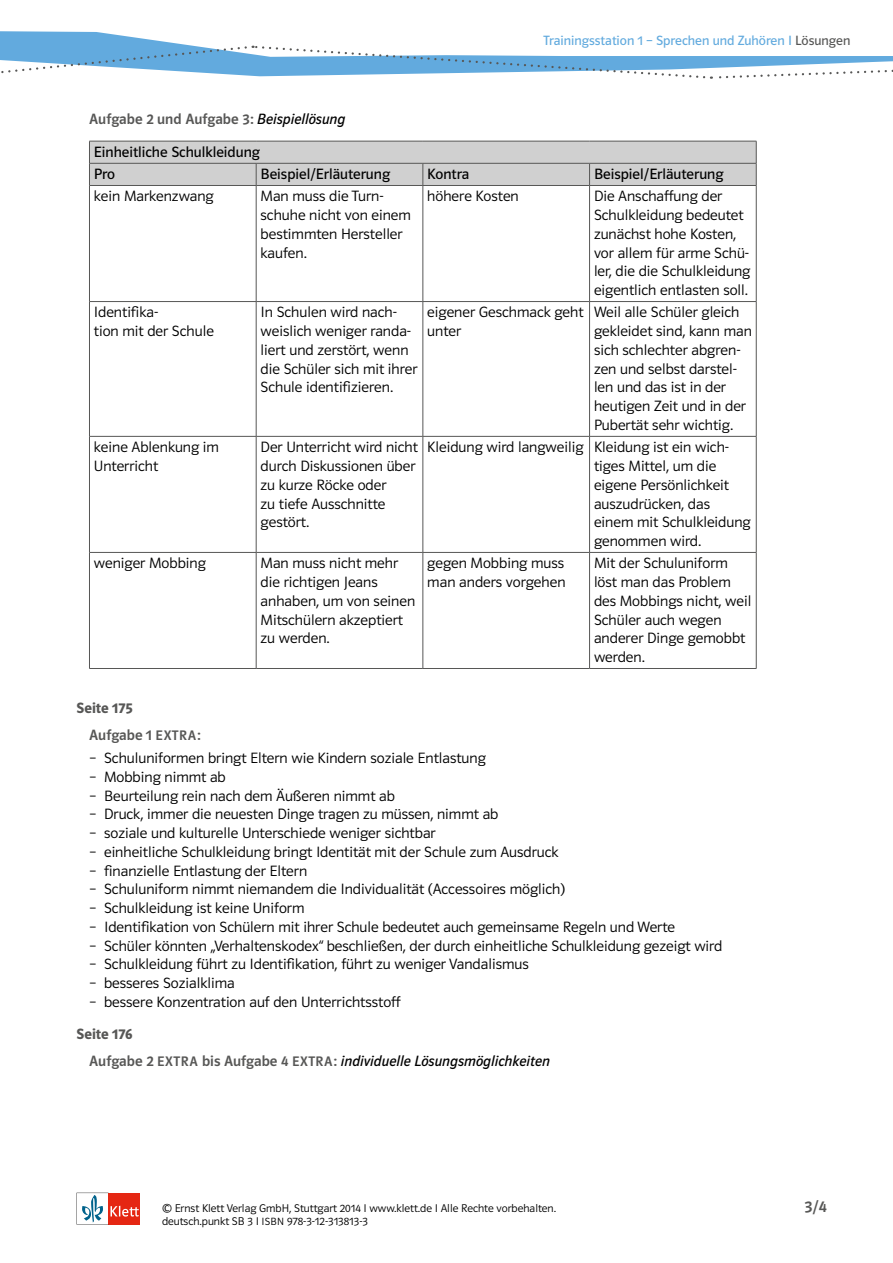
<style>
.page{position:relative;width:893px;height:1263px;background:#fff}
.page>*{position:absolute;margin:0;border:0;box-sizing:border-box;transform-origin:0 0}
.t1{font:16.5px "Polo ST11 K Krftg";color:#575756}
.Lösung_Text_leicht{font:15px/18.8px "Polo ST11 K Leicht";color:#000}
.Lösung_Text{font:15px "Polo ST11 K Buch";color:#000}
.Aufgabe{font:15px "Polo ST11 K Buch Kursiv";color:#000}
.Aufgabe-2{font:15px "Polo ST11 K Krftg";color:#575756}
.Ü4_Seitenzahl{font:15px "Polo ST11 K Hfett";color:#575756}
.t2{font:13.5px "Polo ST11 K Buch";color:#62aade}
.t3{font:11.25px/12.8px "Polo ST11 K Leicht";color:#000}
.s1{color:#575756}
.s2{font-family:"Polo ST11 K Buch Kursiv";color:#000}
.s3{font-size:13.8px}
.s4{font-family:"Polo ST11 K Krftg";color:#575756}
.s5{font-family:"Polo ST11 K Krftg";font-size:13.8px;color:#575756}
.s6{font-size:10.5px}
</style>
<div class="page">
<hr style="left:256px;top:186px;width:1px;height:115px;background:#575756">
<hr style="left:423px;top:186px;width:1px;height:115px;background:#575756">
<hr style="left:589px;top:186px;width:1px;height:115px;background:#575756">
<hr style="left:89px;top:301px;width:167px;height:1px;background:#575756">
<hr style="left:256px;top:301px;width:167px;height:1px;background:#575756">
<hr style="left:256px;top:302px;width:1px;height:134px;background:#575756">
<hr style="left:423px;top:301px;width:167px;height:1px;background:#575756">
<hr style="left:423px;top:302px;width:1px;height:134px;background:#575756">
<hr style="left:590px;top:301px;width:166px;height:1px;background:#575756">
<hr style="left:589px;top:302px;width:1px;height:134px;background:#575756">
<hr style="left:89px;top:436px;width:167px;height:1px;background:#575756">
<hr style="left:256px;top:436px;width:167px;height:1px;background:#575756">
<hr style="left:256px;top:436px;width:1px;height:116px;background:#575756">
<hr style="left:423px;top:436px;width:167px;height:1px;background:#575756">
<hr style="left:423px;top:436px;width:1px;height:116px;background:#575756">
<hr style="left:590px;top:436px;width:166px;height:1px;background:#575756">
<hr style="left:589px;top:436px;width:1px;height:116px;background:#575756">
<hr style="left:89px;top:552px;width:167px;height:1px;background:#575756">
<hr style="left:256px;top:552px;width:167px;height:1px;background:#575756">
<hr style="left:256px;top:553px;width:1px;height:115px;background:#575756">
<hr style="left:423px;top:552px;width:167px;height:1px;background:#575756">
<hr style="left:423px;top:553px;width:1px;height:115px;background:#575756">
<hr style="left:590px;top:552px;width:166px;height:1px;background:#575756">
<hr style="left:589px;top:553px;width:1px;height:115px;background:#575756">
<hr style="left:89px;top:668px;width:167px;height:1px;background:#575756">
<hr style="left:256px;top:668px;width:167px;height:1px;background:#575756">
<hr style="left:423px;top:668px;width:167px;height:1px;background:#575756">
<hr style="left:590px;top:668px;width:166px;height:1px;background:#575756">
<hr style="left:89px;top:185px;width:167px;height:1px;background:#575756">
<hr style="left:89px;top:186px;width:1px;height:115px;background:#575756">
<hr style="left:256px;top:185px;width:167px;height:1px;background:#575756">
<hr style="left:423px;top:185px;width:167px;height:1px;background:#575756">
<hr style="left:590px;top:185px;width:166px;height:1px;background:#575756">
<hr style="left:756px;top:186px;width:1px;height:115px;background:#575756">
<hr style="left:89px;top:302px;width:1px;height:134px;background:#575756">
<hr style="left:756px;top:302px;width:1px;height:134px;background:#575756">
<hr style="left:89px;top:436px;width:1px;height:116px;background:#575756">
<hr style="left:756px;top:436px;width:1px;height:116px;background:#575756">
<hr style="left:89px;top:553px;width:1px;height:115px;background:#575756">
<hr style="left:756px;top:553px;width:1px;height:115px;background:#575756">
<div style="left:89px;top:141px;width:668px;height:44px;background:#d0d0d0"></div>
<hr style="left:89px;top:163px;width:167px;height:1px;background:#575756">
<hr style="left:256px;top:163px;width:167px;height:1px;background:#575756">
<hr style="left:423px;top:163px;width:167px;height:1px;background:#575756">
<hr style="left:590px;top:163px;width:166px;height:1px;background:#575756">
<svg style="left:77px;top:1193px;width:63px;height:31px"></svg>
<svg style="left:0;top:31px;width:893px;height:48px"></svg>
<p class="t2" style="left:544px;top:33px;width:308px">Trainingsstation 1 – Sprechen und Zuhören I <span class="s1">Lösungen</span></p>
<p class="Aufgabe-2" style="left:89px;top:111px;width:258px">Aufgabe 2 und Aufgabe 3: <span class="s2">Beispiellösung</span></p>
<p class="Lösung_Text" style="left:94px;top:144px;width:168px">Einheitliche Schulkleidung</p>
<p class="Lösung_Text" style="left:94px;top:166px;width:23px">Pro</p>
<p class="Lösung_Text" style="left:261px;top:166px;width:131px">Beispiel/Erläuterung</p>
<p class="Lösung_Text" style="left:427px;top:166px;width:44px">Kontra</p>
<p class="Lösung_Text" style="left:594px;top:166px;width:131px">Beispiel/Erläuterung</p>
<p class="Lösung_Text_leicht" style="left:94px;top:187px;width:121px">kein Markenzwang</p>
<p class="Lösung_Text_leicht" style="left:261px;top:187px;width:152px">Man muss die Turn&shy;schuhe nicht von einem bestimmten Hersteller kaufen.</p>
<p class="Lösung_Text_leicht" style="left:427px;top:187px;width:93px">höhere Kosten</p>
<p class="Lösung_Text_leicht" style="left:594px;top:187px;width:158px">Die Anschaffung der<br>Schulkleidung bedeutet zunächst hohe Kosten, vor allem für arme Schü&shy;ler, die die Schulkleidung eigentlich entlasten soll.</p>
<p class="Lösung_Text_leicht" style="left:94px;top:303px;width:121px">Identifika-<br>tion mit der Schule</p>
<p class="Lösung_Text_leicht" style="left:261px;top:303px;width:159px">In Schulen wird nach&shy;weislich weniger randa&shy;liert und zerstört, wenn die Schüler sich mit ihrer<br>Schule identifizieren.</p>
<p class="Lösung_Text_leicht" style="left:427px;top:303px;width:158px">eigener Geschmack geht unter</p>
<p class="Lösung_Text_leicht" style="left:594px;top:303px;width:159px">Weil alle Schüler gleich gekleidet sind, kann man sich schlechter abgren&shy;zen und selbst darstel&shy;len und das ist in der heutigen Zeit und in der<br>Pubertät sehr wichtig.</p>
<p class="Lösung_Text_leicht" style="left:94px;top:438px;width:127px">keine Ablenkung im<br>Unterricht</p>
<p class="Lösung_Text_leicht" style="left:261px;top:438px;width:159px">Der Unterricht wird nicht durch Diskussionen über zu kurze Röcke oder<br>zu tiefe Ausschnitte gestört.</p>
<p class="Lösung_Text_leicht" style="left:427px;top:438px;width:158px">Kleidung wird langweilig</p>
<p class="Lösung_Text_leicht" style="left:594px;top:438px;width:158px">Kleidung ist ein wich&shy;tiges Mittel, um die eigene Persönlichkeit auszudrücken, das einem mit Schulkleidung genommen wird.</p>
<p class="Lösung_Text_leicht" style="left:94px;top:554px;width:113px">weniger Mobbing</p>
<p class="Lösung_Text_leicht" style="left:261px;top:554px;width:156px">Man muss nicht mehr die richtigen Jeans anhaben, um von seinen<br>Mitschülern akzeptiert zu werden.</p>
<p class="Lösung_Text_leicht" style="left:427px;top:554px;width:140px">gegen Mobbing muss man anders vorgehen</p>
<p class="Lösung_Text_leicht" style="left:594px;top:554px;width:159px">Mit der Schuluniform löst man das Problem des Mobbings nicht, weil<br>Schüler auch wegen anderer Dinge gemobbt werden.</p>
<p class="Ü4_Seitenzahl" style="left:77px;top:699px;width:58px">Seite 175</p>
<p class="Aufgabe-2" style="left:89px;top:727px;width:113px">Aufgabe 1 <span class="s3">EXTRA</span>:</p>
<p class="Lösung_Text_leicht" style="left:89px;top:749px;width:398px">– Schuluniformen bringt Eltern wie Kindern soziale Entlastung</p>
<p class="Lösung_Text_leicht" style="left:89px;top:768px;width:138px">– Mobbing nimmt ab</p>
<p class="Lösung_Text_leicht" style="left:89px;top:786px;width:307px">– Beurteilung rein nach dem Äußeren nimmt ab</p>
<p class="Lösung_Text_leicht" style="left:89px;top:805px;width:411px">– Druck, immer die neuesten Dinge tragen zu müssen, nimmt ab</p>
<p class="Lösung_Text_leicht" style="left:89px;top:824px;width:348px">– soziale und kulturelle Unterschiede weniger sichtbar</p>
<p class="Lösung_Text_leicht" style="left:89px;top:843px;width:471px">– einheitliche Schulkleidung bringt Identität mit der Schule zum Ausdruck</p>
<p class="Lösung_Text_leicht" style="left:89px;top:861px;width:219px">– finanzielle Entlastung der Eltern</p>
<p class="Lösung_Text_leicht" style="left:89px;top:880px;width:477px">– Schuluniform nimmt niemandem die Individualität (Accessoires möglich)</p>
<p class="Lösung_Text_leicht" style="left:89px;top:899px;width:217px">– Schulkleidung ist keine Uniform</p>
<p class="Lösung_Text_leicht" style="left:89px;top:918px;width:587px">– Identifikation von Schülern mit ihrer Schule bedeutet auch gemeinsame Regeln und Werte</p>
<p class="Lösung_Text_leicht" style="left:89px;top:936px;width:635px">– Schüler könnten „Verhaltenskodex“ beschließen, der durch einheitliche Schulkleidung gezeigt wird</p>
<p class="Lösung_Text_leicht" style="left:89px;top:955px;width:441px">– Schulkleidung führt zu Identifikation, führt zu weniger Vandalismus</p>
<p class="Lösung_Text_leicht" style="left:89px;top:974px;width:147px">– besseres Sozialklima</p>
<p class="Lösung_Text_leicht" style="left:89px;top:993px;width:313px">– bessere Konzentration auf den Unterrichtsstoff</p>
<p class="Ü4_Seitenzahl" style="left:77px;top:1025px;width:57px">Seite 176</p>
<p class="Aufgabe" style="left:89px;top:1052px;width:462px"><span class="s4">Aufgabe 2</span> <span class="s5">EXTRA</span> <span class="s4">bis Aufgabe 4</span> <span class="s5">EXTRA</span><span class="s4">:</span> individuelle Lösungsmöglichkeiten</p>
<p class="t3" style="left:162px;top:1202px;width:396px">© Ernst Klett Verlag GmbH, Stuttgart 2014 I www.klett.de I Alle Rechte vorbehalten. deutsch.punkt SB 3 I <span class="s6">ISBN</span> 978-3-12-313813-3</p>
<p class="t1" style="left:804px;top:1197px;width:24px">3/4</p>
</div>
